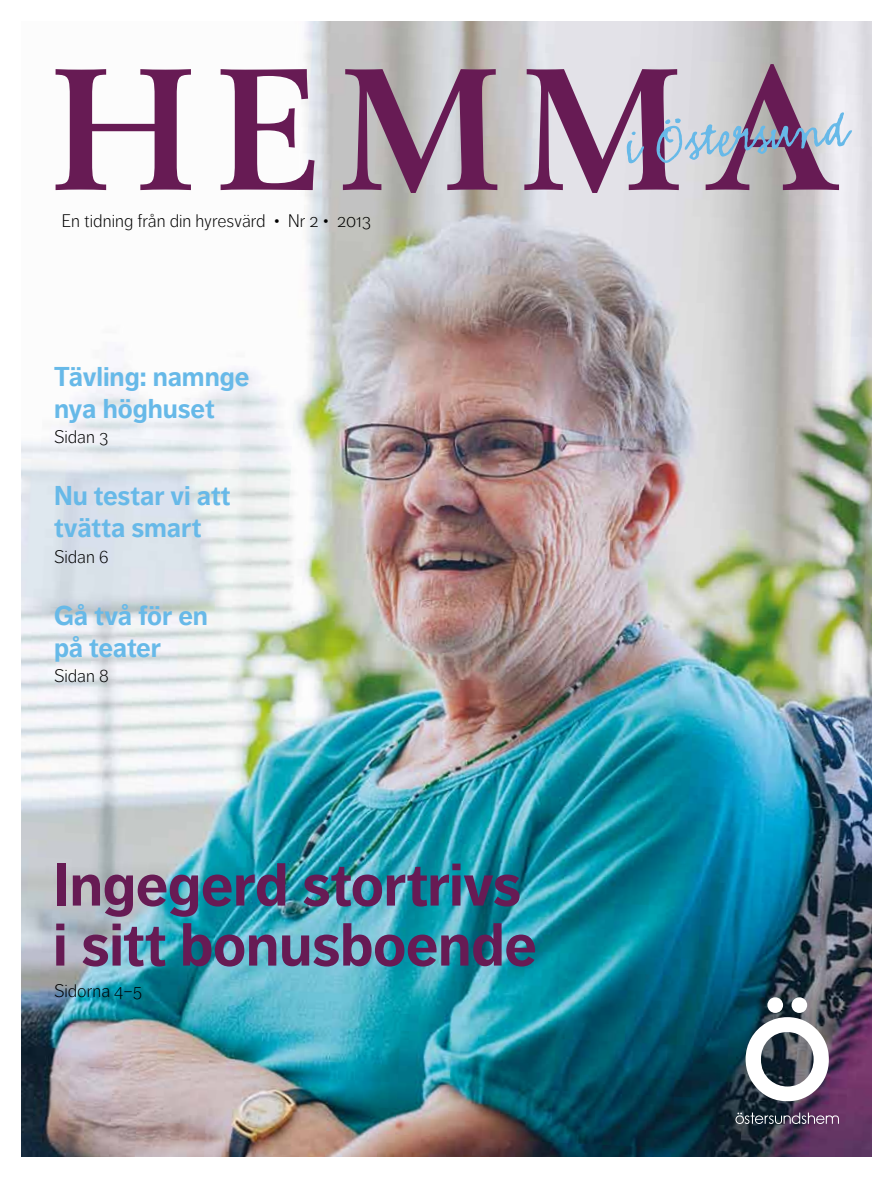
<style>
.page{position:relative;width:893px;height:1178px;background:#fff}
.page>*{position:absolute;margin:0;border:0;box-sizing:border-box;transform-origin:0 0}
.t1{font:700 60px/60px "Dagny Pro";letter-spacing:-.01em;color:#671b54}
.t2{font:56.1px "Emmascript MVB";color:#67b9e8}
.t3{font:700 27px/32.4px "Dagny Pro";letter-spacing:-.005em;color:#67b9e8}
.t4{font:300 18px "Dagny Pro";color:#000}
</style>
<div class="page">
<img style="left:22px;top:21px;width:850px;height:1136px">
<svg style="left:746px;top:997px;width:83px;height:104px"></svg>
<svg style="left:735px;top:1112px;width:104px;height:12px"></svg>
<svg style="left:56px;top:64px;width:783px;height:129px"></svg>
<p class="t4" style="left:62px;top:210px;width:311px">En tidning från din hyresvärd • Nr 2 • 2013</p>
<p class="t3" style="left:54px;top:360px;width:197px">Tävling: namnge nya höghuset</p>
<p class="t4" style="left:54px;top:427px;width:56px">Sidan 3</p>
<p class="t3" style="left:54px;top:480px;width:178px">Nu testar vi att tvätta smart</p>
<p class="t4" style="left:54px;top:546px;width:56px">Sidan 6</p>
<p class="t3" style="left:54px;top:599px;width:156px">Gå två för en på teater</p>
<p class="t4" style="left:54px;top:666px;width:56px">Sidan 8</p>
<h1 class="t1" style="left:53px;top:855px;width:486px">Ingegerd stortrivs i sitt bonusboende</h1>
<p class="t4" style="left:54px;top:980px;width:90px">Sidorna 4–5</p>
<h2 class="t2" style="left:624px;top:117px;width:225px;rotate:-5deg">i Östersund</h2>
</div>
